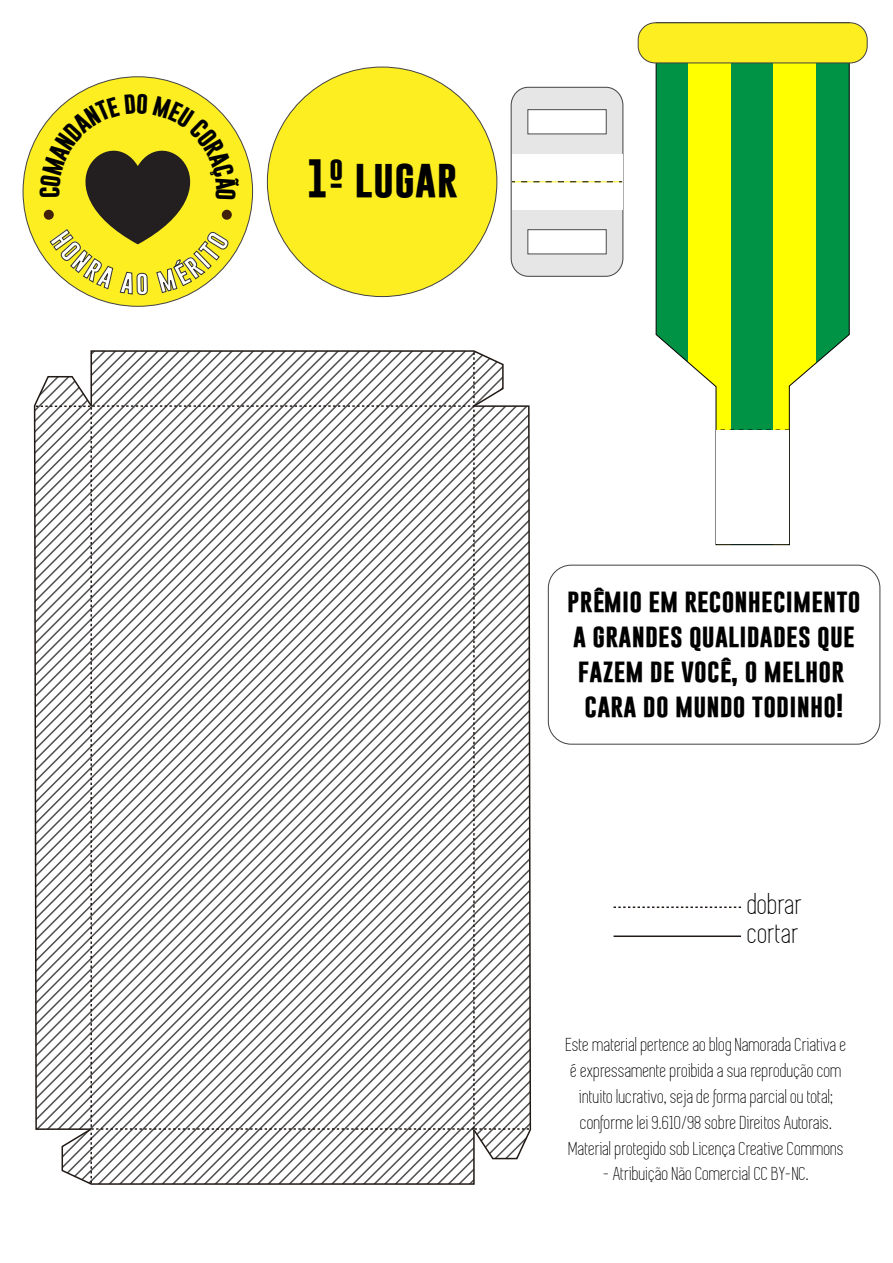
<style>
.page{position:relative;width:893px;height:1263px;background:#fff}
.page>*{position:absolute;margin:0;border:0;box-sizing:border-box;transform-origin:0 0}
.t1{font:700 39px "Gobold";letter-spacing:.01em;color:#000}
.t2{font:29.25px/29px "Simplifica";letter-spacing:.01em;color:#000}
.t3{font:700 24px/34.8px "Gobold";letter-spacing:.01em;color:#000;text-align:center}
.t4{font:19.5px/25.8px "Simplifica";letter-spacing:.01em;color:#000;text-align:center}
</style>
<div class="page">
<div style="left:548px;top:565px;width:332px;height:179px;border:1px solid #434142;border-radius:23px"></div>
<div style="left:511px;top:87px;width:112px;height:189px;background:#e6e6e6;border-radius:18px"></div>
<div style="left:511px;top:87px;width:112px;height:189px;border:1px solid #434142;border-radius:18px"></div>
<div style="left:512px;top:154px;width:110px;height:56px;background:#fff"></div>
<div style="left:528px;top:109px;width:78px;height:25px;background:#fff;border:1px solid #4d4d4d"></div>
<div style="left:528px;top:229px;width:78px;height:25px;background:#fff;border:1px solid #4d4d4d"></div>
<svg style="left:521px;top:181px;width:101px;height:1px"></svg>
<div style="left:23px;top:77px;width:230px;height:229px;background:#fcee21;border-radius:50%"></div>
<div style="left:267px;top:67px;width:230px;height:230px;background:#fcee21;border-radius:50%"></div>
<svg style="left:656px;top:22px;width:194px;height:523px"></svg>
<div style="left:716px;top:430px;width:73px;height:114px;background:#fff"></div>
<div style="left:638px;top:23px;width:229px;height:40px;background:#fcee21;border-radius:17px"></div>
<div style="left:638px;top:23px;width:229px;height:40px;border:1px solid #434142;border-radius:17px"></div>
<svg style="left:475px;top:405px;width:57px;height:729px"></svg>
<svg style="left:61px;top:1125px;width:468px;height:60px"></svg>
<svg style="left:33px;top:401px;width:60px;height:730px"></svg>
<svg style="left:36px;top:350px;width:468px;height:61px"></svg>
<svg style="left:90px;top:405px;width:385px;height:725px"></svg>
<svg style="left:614px;top:906px;width:127px;height:2px"></svg>
<hr style="left:614px;top:935px;width:127px;height:2px;background:#211915">
<svg style="left:36px;top:93px;width:204px;height:214px"></svg>
<h1 class="t1" style="left:307px;top:153px;width:152px">1º LUGAR</h1>
<p class="t3" style="left:567px;top:584px;width:295px">PRÊMIO EM RECONHECIMENTO<br>A GRANDES QUALIDADES QUE<br>FAZEM DE VOCÊ, O MELHOR<br>CARA DO MUNDO TODINHO!</p>
<h2 class="t2" style="left:748px;top:890px;width:57px">dobrar cortar</h2>
<p class="t4" style="left:566px;top:1032px;width:282px">Este material pertence ao blog Namorada Criativa e é expressamente proibida a sua reprodução com intuito lucrativo, seja de forma parcial ou total; conforme lei 9.610/98 sobre Direitos Autorais.<br>Material protegido sob Licença Creative Commons</p>
<p class="t4" style="left:604px;top:1161px;width:207px">- Atribuição Não Comercial CC BY-NC.</p>
</div>
